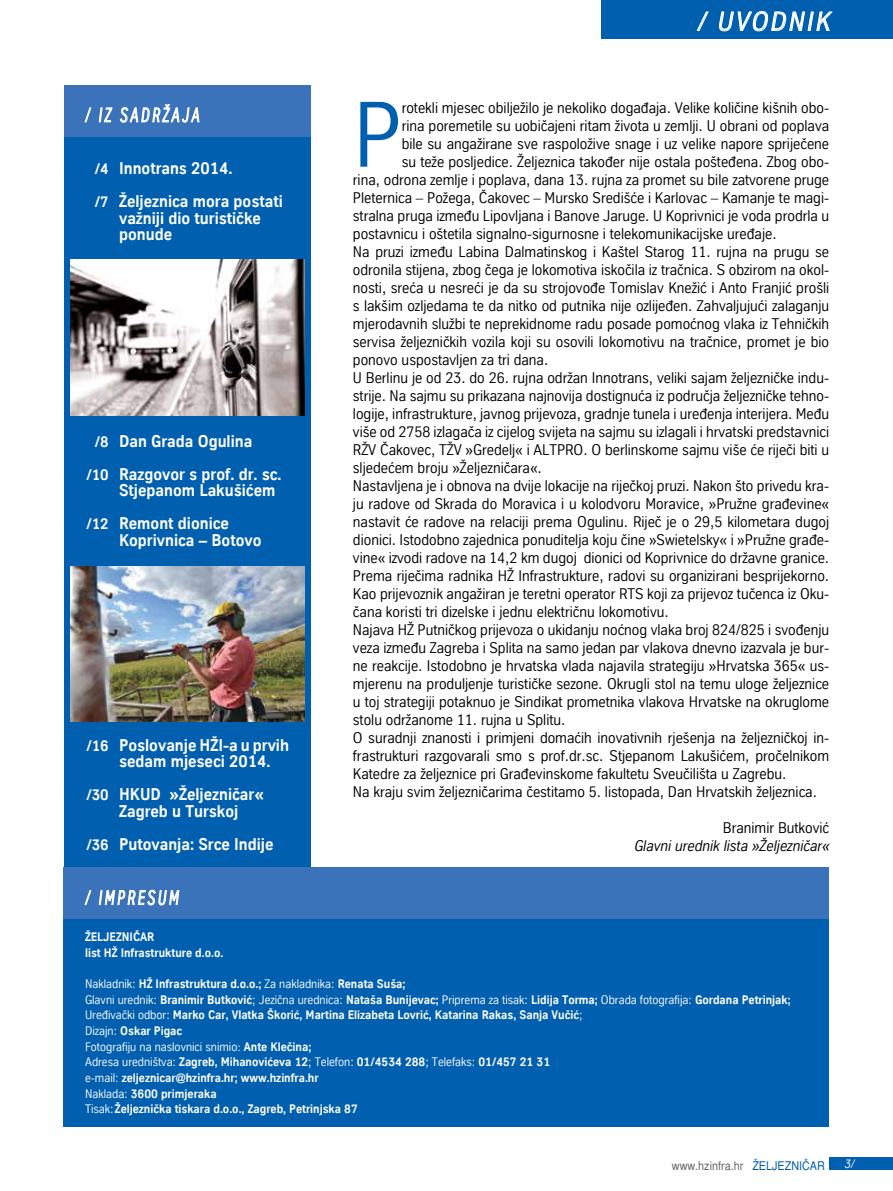
<style>
.page{position:relative;width:893px;height:1191px;background:#fff}
.page>*{position:absolute;margin:0;border:0;box-sizing:border-box;transform-origin:0 0}
.t1{font:90px "TK Type";color:#005fae}
.t2{font:italic 25.5px "TK Type";letter-spacing:.1em;color:#fff}
.t3{font:italic 19.5px "TK Type";letter-spacing:.2em;color:#fff;scale:.7 1}
.t4{font:700 16.5px/33px "TK Type";color:#fff}
.t5{font:15px "TK Type";color:#000}
.t6{font:italic 15px "TK Type";color:#000}
.t7{font:700 12px/15.6px "TK Type";color:#fff}
.t8{font:12px "Helvetica";color:#636466;scale:.9 1}
.t9{font:12px "Helvetica";color:#005fae;scale:.9 1}
.t10{font:italic 12px "TK Type";color:#fff}
.s1{font-size:15px}
.s2{font-weight:400}
.s3{font-family:"Times";font-weight:400}
</style>
<div class="page">
<div style="left:829px;top:1157px;width:64px;height:12px;background:#005fae"></div>
<div style="left:64px;top:918px;width:765px;height:209px;background:#005fae"></div>
<div style="left:602px;top:0;width:291px;height:38px;background:#005fae"></div>
<svg style="left:696px;top:11px;width:13px;height:20px"></svg>
<svg style="left:719px;top:11px;width:114px;height:21px"></svg>
<div style="left:64px;top:85px;width:246px;height:782px;background:#005fae"></div>
<div style="left:64px;top:85px;width:246px;height:51px;background:#3b73ba"></div>
<svg style="left:84px;top:107px;width:8px;height:16px"></svg>
<svg style="left:98px;top:107px;width:15px;height:16px"></svg>
<svg style="left:120px;top:104px;width:80px;height:19px"></svg>
<img style="left:70px;top:566px;width:234px;height:155px">
<img style="left:70px;top:259px;width:234px;height:156px">
<div style="left:64px;top:867px;width:765px;height:51px;background:#3b73ba"></div>
<svg style="left:84px;top:890px;width:8px;height:15px"></svg>
<svg style="left:98px;top:889px;width:82px;height:17px"></svg>
<h3 class="t3" style="left:85px;top:104px;width:164px">/ IZ SADRŽAJA</h3>
<p class="t4" style="left:95px;top:152px;width:189px"><span class="s1">/4</span> Innotrans 2014.<br><span class="s1">/7</span> Željeznica mora postati</p>
<p class="t4" style="left:119px;top:210px;width:143px;line-height:16.5px">važniji dio turističke ponude</p>
<p class="t4" style="left:86px;top:424px;width:197px;text-indent:8px"><span class="s1">/8</span> Dan Grada Ogulina<br><span class="s1">/10</span> Razgovor s prof. dr. sc.</p>
<p class="t4" style="left:86px;top:474px;width:191px;text-indent:33px">Stjepanom Lakušićem <span class="s1">/12</span> Remont dionice</p>
<p class="t4" style="left:119px;top:523px;width:144px">Koprivnica – Botovo</p>
<p class="t4" style="left:119px;top:736px;width:172px;line-height:16.5px;text-indent:-33px"><span class="s1">/16</span> Poslovanje HŽI-a u prvih sedam mjeseci 2014.</p>
<p class="t4" style="left:86px;top:786px;width:179px;line-height:16.5px;text-align:center"><span class="s1">/30</span> HKUD »Željezničar«<br>Zagreb u Turskoj</p>
<p class="t4" style="left:86px;top:827px;width:189px"><span class="s1">/36</span> Putovanja: Srce Indije</p>
<h3 class="t3" style="left:85px;top:886px;width:135px">/ IMPRESUM</h3>
<h2 class="t2" style="left:697px;top:7px;width:133px">/ UVODNIK</h2>
<h1 class="t1" style="left:353px;top:85px;width:50px">P</h1>
<p class="t5" style="left:402px;top:99px;width:429px">rotekli mjesec obilježilo je nekoliko događaja. Velike količine kišnih obo-</p>
<p class="t5" style="left:402px;top:117px;width:429px">rina poremetile su uobičajeni ritam života u zemlji. U obrani od poplava</p>
<p class="t5" style="left:402px;top:135px;width:429px">bile su angažirane sve raspoložive snage i uz velike napore spriječene</p>
<p class="t5" style="left:402px;top:153px;width:429px">su teže posljedice. Željeznica također nije ostala pošteđena. Zbog obo-</p>
<p class="t5" style="left:353px;top:171px;width:478px">rina, odrona zemlje i poplava, dana 13. rujna za promet su bile zatvorene pruge</p>
<p class="t5" style="left:353px;top:189px;width:478px">Pleternica – Požega, Čakovec – Mursko Središće i Karlovac – Kamanje te magi-</p>
<p class="t5" style="left:353px;top:207px;width:478px">stralna pruga između Lipovljana i Banove Jaruge. U Koprivnici je voda prodrla u</p>
<p class="t5" style="left:353px;top:225px;width:425px">postavnicu i oštetila signalno-sigurnosne i telekomunikacijske uređaje.</p>
<p class="t5" style="left:353px;top:243px;width:478px">Na pruzi između Labina Dalmatinskog i Kaštel Starog 11. rujna na prugu se</p>
<p class="t5" style="left:353px;top:261px;width:478px">odronila stijena, zbog čega je lokomotiva iskočila iz tračnica. S obzirom na okol-</p>
<p class="t5" style="left:353px;top:279px;width:478px">nosti, sreća u nesreći je da su strojovođe Tomislav Knežić i Anto Franjić prošli</p>
<p class="t5" style="left:353px;top:297px;width:478px">s lakšim ozljedama te da nitko od putnika nije ozlijeđen. Zahvaljujući zalaganju</p>
<p class="t5" style="left:353px;top:315px;width:478px">mjerodavnih službi te neprekidnome radu posade pomoćnog vlaka iz Tehničkih</p>
<p class="t5" style="left:353px;top:333px;width:478px">servisa željezničkih vozila koji su osovili lokomotivu na tračnice, promet je bio</p>
<p class="t5" style="left:353px;top:351px;width:197px">ponovo uspostavljen za tri dana.</p>
<p class="t5" style="left:353px;top:369px;width:478px">U Berlinu je od 23. do 26. rujna održan Innotrans, veliki sajam željezničke indu-</p>
<p class="t5" style="left:353px;top:387px;width:478px">strije. Na sajmu su prikazana najnovija dostignuća iz područja željezničke tehno-</p>
<p class="t5" style="left:353px;top:405px;width:478px">logije, infrastrukture, javnog prijevoza, gradnje tunela i uređenja interijera. Među</p>
<p class="t5" style="left:353px;top:423px;width:478px">više od 2758 izlagača iz cijelog svijeta na sajmu su izlagali i hrvatski predstavnici</p>
<p class="t5" style="left:353px;top:441px;width:478px">RŽV Čakovec, TŽV »Gredelj« i ALTPRO. O berlinskome sajmu više će riječi biti u</p>
<p class="t5" style="left:353px;top:459px;width:190px">sljedećem broju »Željezničara«.</p>
<p class="t5" style="left:353px;top:477px;width:478px">Nastavljena je i obnova na dvije lokacije na riječkoj pruzi. Nakon što privedu kra-</p>
<p class="t5" style="left:353px;top:495px;width:478px">ju radove od Skrada do Moravica i u kolodvoru Moravice, »Pružne građevine«</p>
<p class="t5" style="left:353px;top:513px;width:478px">nastavit će radove na relaciji prema Ogulinu. Riječ je o 29,5 kilometara dugoj</p>
<p class="t5" style="left:353px;top:531px;width:478px">dionici. Istodobno zajednica ponuditelja koju čine »Swietelsky« i »Pružne građe-</p>
<p class="t5" style="left:353px;top:549px;width:478px">vine« izvodi radove na 14,2 km dugoj dionici od Koprivnice do državne granice.</p>
<p class="t5" style="left:353px;top:567px;width:478px">Prema riječima radnika HŽ Infrastrukture, radovi su organizirani besprijekorno.</p>
<p class="t5" style="left:353px;top:585px;width:478px">Kao prijevoznik angažiran je teretni operator RTS koji za prijevoz tučenca iz Oku-</p>
<p class="t5" style="left:353px;top:603px;width:317px">čana koristi tri dizelske i jednu električnu lokomotivu.</p>
<p class="t5" style="left:353px;top:621px;width:478px">Najava HŽ Putničkog prijevoza o ukidanju noćnog vlaka broj 824/825 i svođenju</p>
<p class="t5" style="left:353px;top:639px;width:478px">veza između Zagreba i Splita na samo jedan par vlakova dnevno izazvala je bur-</p>
<p class="t5" style="left:353px;top:657px;width:478px">ne reakcije. Istodobno je hrvatska vlada najavila strategiju »Hrvatska 365« us-</p>
<p class="t5" style="left:353px;top:675px;width:478px">mjerenu na produljenje turističke sezone. Okrugli stol na temu uloge željeznice</p>
<p class="t5" style="left:353px;top:693px;width:478px">u toj strategiji potaknuo je Sindikat prometnika vlakova Hrvatske na okruglome</p>
<p class="t5" style="left:353px;top:711px;width:214px">stolu održanome 11. rujna u Splitu.</p>
<p class="t5" style="left:353px;top:729px;width:478px">O suradnji znanosti i primjeni domaćih inovativnih rješenja na željezničkoj in-</p>
<p class="t5" style="left:353px;top:747px;width:478px">frastrukturi razgovarali smo s prof.dr.sc. Stjepanom Lakušićem, pročelnikom</p>
<p class="t5" style="left:353px;top:765px;width:435px">Katedre za željeznice pri Građevinskome fakultetu Sveučilišta u Zagrebu.</p>
<p class="t5" style="left:353px;top:783px;width:466px">Na kraju svim željezničarima čestitamo 5. listopada, Dan Hrvatskih željeznica.</p>
<p class="t5" style="left:723px;top:819px;width:108px">Branimir Butković</p>
<p class="t6" style="left:634px;top:837px;width:197px">Glavni urednik lista »Željezničar«</p>
<p class="t7" style="left:85px;top:929px;width:140px">ŽELJEZNIČAR<br>list HŽ Infrastrukture d.o.o.</p>
<p class="t7" style="left:85px;top:976px;width:707px"><span class="s2">Nakladnik:</span> HŽ Infrastruktura d.o.o.; <span class="s2">Za nakladnika:</span> Renata Suša;<br><span class="s2">Glavni urednik:</span> Branimir Butković<span class="s2">; Jezična urednica:</span> Nataša Bunijevac; <span class="s2">Priprema za tisak:</span> Lidija Torma; <span class="s2">Obrada fotografija:</span> Gordana Petrinjak; <span class="s2">Uređivački odbor:</span> Marko Car, Vlatka Škorić, Martina Elizabeta Lovrić, Katarina Rakas, Sanja Vučić<span class="s2">;<br>Dizajn:</span> Oskar Pigac<br><span class="s2">Fotografiju na naslovnici snimio</span><span class="s3">:</span> Ante Klečina;<br><span class="s2">Adresa uredništva:</span> Zagreb, Mihanovićeva 12<span class="s2">; Telefon:</span> 01/4534 288<span class="s2">; Telefaks:</span> 01/457 21 31<br><span class="s2">e-mail:</span> zeljeznicar@hzinfra.hr; www.hzinfra.hr<br><span class="s2">Naklada:</span> 3600 primjeraka<br><span class="s2">Tisak:</span>Željeznička tiskara d.o.o., Zagreb, Petrinjska 87</p>
<p class="t9" style="left:752px;top:1158px;width:82px">ÆELJEZNI»AR</p>
<p class="t8" style="left:672px;top:1158px;width:81px">www.hzinfra.hr</p>
<p class="t10" style="left:844px;top:1156px;width:12px">3/</p>
</div>
